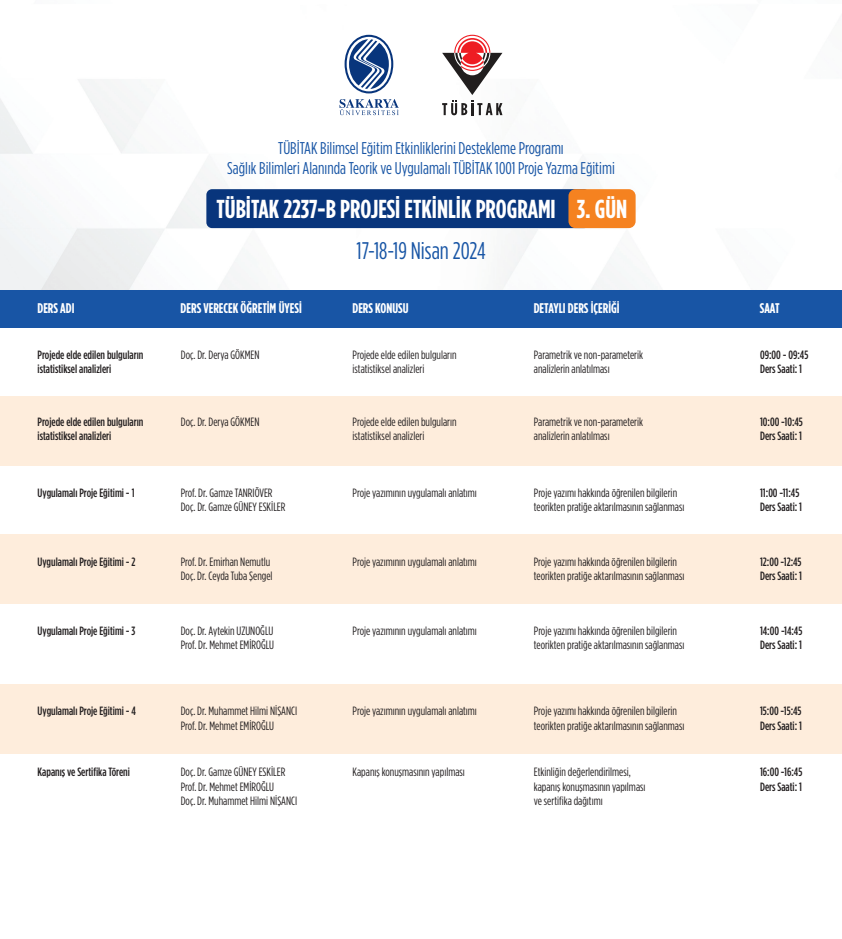
<style>
.page{position:relative;width:842px;height:939px;background:#fff}
.page>*{position:absolute;margin:0;border:0;box-sizing:border-box;transform-origin:0 0}
.t1{font:700 26px "Gotham Cond";color:#fff}
.t2{font:24px "Gotham Cond";color:#1855a5}
.t3{font:17px/20.4px "Gotham Cond";color:#1855a5;text-align:center}
.t4{font:700 14px "Gotham Cond";color:#fff}
.t5{font:12px/14.4px "Gotham Cond";color:#231f20}
.t6{font:500 12px/14.4px "Gotham Cond";color:#231f20}
</style>
<div class="page">
<img style="left:0;top:34px;width:638px;height:256px">
<svg style="left:345px;top:35px;width:48px;height:58px"></svg>
<svg style="left:339px;top:99px;width:60px;height:16px"></svg>
<svg style="left:442px;top:35px;width:60px;height:80px"></svg>
<div style="left:206px;top:189px;width:384px;height:39px;background:#08357c;border-radius:6px"></div>
<div style="left:568px;top:189px;width:68px;height:39px;background:#f58220;border-radius:7px"></div>
<div style="left:0;top:290px;width:842px;height:37px;background:#1855a5"></div>
<div style="left:0;top:396px;width:842px;height:69px;background:#feeddc"></div>
<div style="left:0;top:684px;width:842px;height:69px;background:#feeddc"></div>
<div style="left:0;top:534px;width:842px;height:69px;background:#feeddc"></div>
<h3 class="t3" style="left:227px;top:137px;width:389px">TÜBİTAK Bilimsel Eğitim Etkinliklerini Destekleme Programı<br>Sağlık Bilimleri Alanında Teorik ve Uygulamalı TÜBİTAK 1001 Proje Yazma Eğitimi</h3>
<h1 class="t1" style="left:216px;top:194px;width:412px">TÜBİTAK 2237-B PROJESİ ETKİNLİK PROGRAMI 3. GÜN</h1>
<h2 class="t2" style="left:356px;top:236px;width:131px">17-18-19 Nisan 2024</h2>
<p class="t4" style="left:37px;top:300px;width:39px">DERS ADI</p>
<p class="t4" style="left:181px;top:300px;width:123px">DERS VERECEK ÖĞRETİM ÜYESİ</p>
<p class="t4" style="left:352px;top:300px;width:58px">DERS KONUSU</p>
<p class="t4" style="left:534px;top:300px;width:87px">DETAYLI DERS İÇERİĞİ</p>
<p class="t4" style="left:760px;top:300px;width:21px">SAAT</p>
<p class="t6" style="left:38px;top:347px;width:107px">Projede elde edilen bulguların istatistiksel analizleri</p>
<p class="t6" style="left:38px;top:414px;width:107px">Projede elde edilen bulguların istatistiksel analizleri</p>
<p class="t5" style="left:181px;top:347px;width:80px">Doç. Dr. Derya GÖKMEN</p>
<p class="t5" style="left:181px;top:414px;width:80px">Doç. Dr. Derya GÖKMEN</p>
<p class="t5" style="left:353px;top:347px;width:105px">Projede elde edilen bulguların istatistiksel analizleri</p>
<p class="t5" style="left:534px;top:347px;width:111px">Parametrik ve non-parameterik analizlerin anlatılması</p>
<p class="t6" style="left:760px;top:347px;width:50px">09:00 - 09:45<br>Ders Saati: 1</p>
<p class="t5" style="left:353px;top:414px;width:105px">Projede elde edilen bulguların istatistiksel analizleri</p>
<p class="t5" style="left:534px;top:414px;width:111px">Parametrik ve non-parameterik analizlerin anlatılması</p>
<p class="t6" style="left:760px;top:414px;width:44px">10:00 -10:45<br>Ders Saati: 1</p>
<p class="t6" style="left:38px;top:485px;width:98px">Uygulamalı Proje Eğitimi - 1</p>
<p class="t5" style="left:181px;top:485px;width:106px">Prof. Dr. Gamze TANRIÖVER<br>Doç. Dr. Gamze GÜNEY ESKİLER</p>
<p class="t5" style="left:353px;top:485px;width:126px">Proje yazımının uygulamalı anlatımı</p>
<p class="t5" style="left:534px;top:485px;width:152px">Proje yazımı hakkında öğrenilen bilgilerin teorikten pratiğe aktarılmasının sağlanması</p>
<p class="t6" style="left:760px;top:485px;width:43px">11:00 -11:45<br>Ders Saati: 1</p>
<p class="t6" style="left:38px;top:554px;width:99px">Uygulamalı Proje Eğitimi - 2</p>
<p class="t5" style="left:181px;top:554px;width:93px">Prof. Dr. Emirhan Nemutlu<br>Doç. Dr. Ceyda Tuba Şengel</p>
<p class="t5" style="left:353px;top:554px;width:126px">Proje yazımının uygulamalı anlatımı</p>
<p class="t5" style="left:534px;top:554px;width:152px">Proje yazımı hakkında öğrenilen bilgilerin teorikten pratiğe aktarılmasının sağlanması</p>
<p class="t6" style="left:760px;top:554px;width:43px">12:00 -12:45<br>Ders Saati: 1</p>
<p class="t6" style="left:38px;top:623px;width:99px">Uygulamalı Proje Eğitimi - 3</p>
<p class="t5" style="left:181px;top:623px;width:95px">Doç. Dr. Aytekin UZUNOĞLU<br>Prof. Dr. Mehmet EMİROĞLU</p>
<p class="t5" style="left:353px;top:623px;width:126px">Proje yazımının uygulamalı anlatımı</p>
<p class="t5" style="left:534px;top:623px;width:152px">Proje yazımı hakkında öğrenilen bilgilerin teorikten pratiğe aktarılmasının sağlanması</p>
<p class="t6" style="left:760px;top:623px;width:44px">14:00 -14:45<br>Ders Saati: 1</p>
<p class="t6" style="left:38px;top:704px;width:100px">Uygulamalı Proje Eğitimi - 4</p>
<p class="t5" style="left:181px;top:704px;width:118px">Doç. Dr. Muhammet Hilmi NİŞANCI<br>Prof. Dr. Mehmet EMİROĞLU</p>
<p class="t5" style="left:353px;top:704px;width:126px">Proje yazımının uygulamalı anlatımı</p>
<p class="t5" style="left:534px;top:704px;width:152px">Proje yazımı hakkında öğrenilen bilgilerin teorikten pratiğe aktarılmasının sağlanması</p>
<p class="t6" style="left:760px;top:704px;width:43px">15:00 -15:45<br>Ders Saati: 1</p>
<p class="t6" style="left:38px;top:764px;width:94px">Kapanış ve Sertifika Töreni</p>
<p class="t5" style="left:181px;top:764px;width:118px">Doç. Dr. Gamze GÜNEY ESKİLER<br>Prof. Dr. Mehmet EMİROĞLU<br>Doç. Dr. Muhammet Hilmi NİŞANCI</p>
<p class="t5" style="left:353px;top:764px;width:114px">Kapanış konuşmasının yapılması</p>
<p class="t5" style="left:534px;top:764px;width:113px">Etkinliğin değerlendirilmesi, kapanış konuşmasının yapılması ve sertifika dağıtımı</p>
<p class="t6" style="left:760px;top:764px;width:44px">16:00 -16:45<br>Ders Saati: 1</p>
</div>
